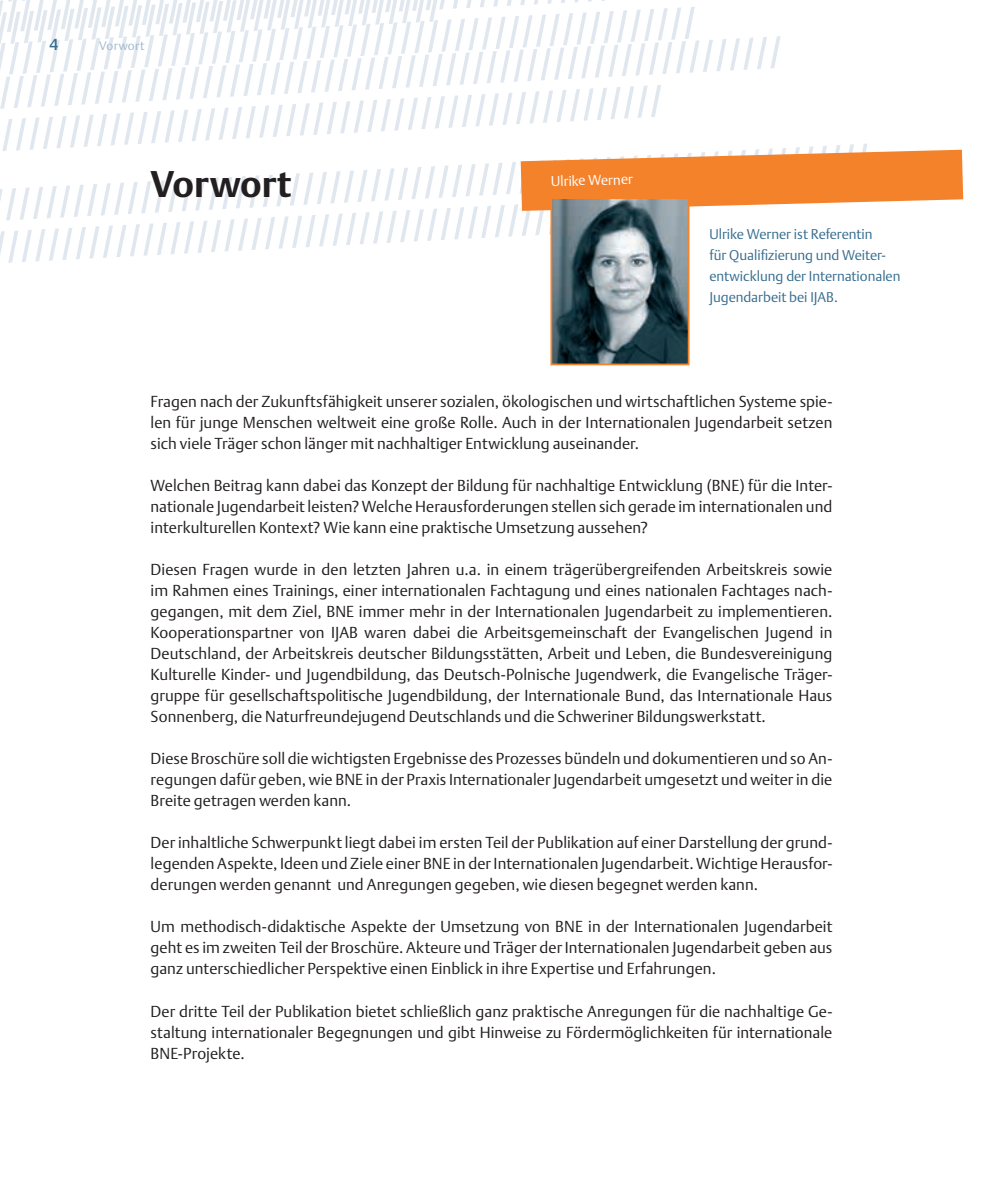
<style>
.page{position:relative;width:993px;height:1191px;background:#fff}
.page>*{position:absolute;margin:0;border:0;box-sizing:border-box;transform-origin:0 0}
.t1{font:700 36.75px "DTL Argo T";letter-spacing:-.005em;color:#231f20}
.t2{font:300 15.75px/21px "DTL Argo T";color:#231f20;text-align:justify}
.t3{font:500 15.75px "DTL Argo T";color:#386e8f}
.t4{font:300 14px/21px "DTL Argo T";color:#386e8f}
.t5{font:300 14px "DTL Argo T";color:#fff}
.t6{font:300 12.25px "DTL Argo T";letter-spacing:.02em;color:#a1b8cd}
</style>
<div class="page">
<svg style="left:0;top:0;width:781px;height:38px"></svg>
<svg style="left:4px;top:128px;width:434px;height:16px"></svg>
<svg style="left:0;top:36px;width:780px;height:92px"></svg>
<svg style="left:0;top:239px;width:456px;height:24px"></svg>
<svg style="left:0;top:144px;width:867px;height:95px"></svg>
<svg style="left:520px;top:150px;width:442px;height:61px"></svg>
<img style="left:553px;top:200px;width:133px;height:162px">
<div style="left:550px;top:197px;width:139px;height:168px;border:2px solid #f4822b"></div>
<p class="t3" style="left:50px;top:35px;width:10px">4</p>
<p class="t6" style="left:99px;top:39px;width:47px">Vorwort</p>
<h1 class="t1" style="left:150px;top:162px;width:142px">Vorwort</h1>
<p class="t5" style="left:550px;top:173px;width:83px;rotate:-1deg">Ulrike Werner</p>
<p class="t4" style="left:709px;top:224px;width:192px">Ulrike Werner ist Referentin<br>für Qualifizierung und Weiter&shy;entwicklung der Internationalen<br>Jugendarbeit bei IJAB.</p>
<p class="t2" style="left:150px;top:391px;width:683px">Fragen nach der Zukunftsfähigkeit unserer sozialen, ökologischen und wirtschaftlichen Systeme spie&shy;len für junge Menschen weltweit eine große Rolle. Auch in der Internationalen Jugendarbeit setzen sich viele Träger schon länger mit nachhaltiger Entwicklung auseinander.</p>
<p class="t2" style="left:150px;top:475px;width:683px">Welchen Beitrag kann dabei das Konzept der Bildung für nachhaltige Entwicklung (BNE) für die Inter&shy;nationale Jugendarbeit leisten? Welche Herausforderungen stellen sich gerade im internationalen und interkulturellen Kontext? Wie kann eine praktische Umsetzung aussehen?</p>
<p class="t2" style="left:150px;top:559px;width:683px">Diesen Fragen wurde in den letzten Jahren u.a. in einem trägerübergreifenden Arbeitskreis sowie im Rahmen eines Trainings, einer internationalen Fachtagung und eines nationalen Fachtages nach&shy;gegangen, mit dem Ziel, BNE immer mehr in der Internationalen Jugendarbeit zu implementieren.<br>Kooperationspartner von IJAB waren dabei die Arbeitsgemeinschaft der Evangelischen Jugend in Deutschland, der Arbeitskreis deutscher Bildungsstätten, Arbeit und Leben, die Bundesvereinigung Kulturelle Kinder- und Jugendbildung, das Deutsch-Polnische Jugendwerk, die Evangelische Träger&shy;gruppe für gesellschaftspolitische Jugendbildung, der Internationale Bund, das Internationale Haus Sonnenberg, die Naturfreundejugend Deutschlands und die Schweriner Bildungswerkstatt.</p>
<p class="t2" style="left:150px;top:748px;width:683px">Diese Broschüre soll die wichtigsten Ergebnisse des Prozesses bündeln und dokumentieren und so An&shy;regungen dafür geben, wie BNE in der Praxis Internationaler Jugendarbeit umgesetzt und weiter in die Breite getragen werden kann.</p>
<p class="t2" style="left:150px;top:832px;width:683px">Der inhaltliche Schwerpunkt liegt dabei im ersten Teil der Publikation auf einer Darstellung der grund&shy;legenden Aspekte, Ideen und Ziele einer BNE in der Internationalen Jugendarbeit. Wichtige Herausfor&shy;derungen werden genannt und Anregungen gegeben, wie diesen begegnet werden kann.</p>
<p class="t2" style="left:150px;top:916px;width:683px">Um methodisch-didaktische Aspekte der Umsetzung von BNE in der Internationalen Jugendarbeit geht es im zweiten Teil der Broschüre. Akteure und Träger der Internationalen Jugendarbeit geben aus ganz unterschiedlicher Perspektive einen Einblick in ihre Expertise und Erfahrungen.</p>
<p class="t2" style="left:150px;top:1000px;width:683px">Der dritte Teil der Publikation bietet schließlich ganz praktische Anregungen für die nachhaltige Ge&shy;staltung internationaler Begegnungen und gibt Hinweise zu Fördermöglichkeiten für internationale BNE-Projekte.</p>
</div>
